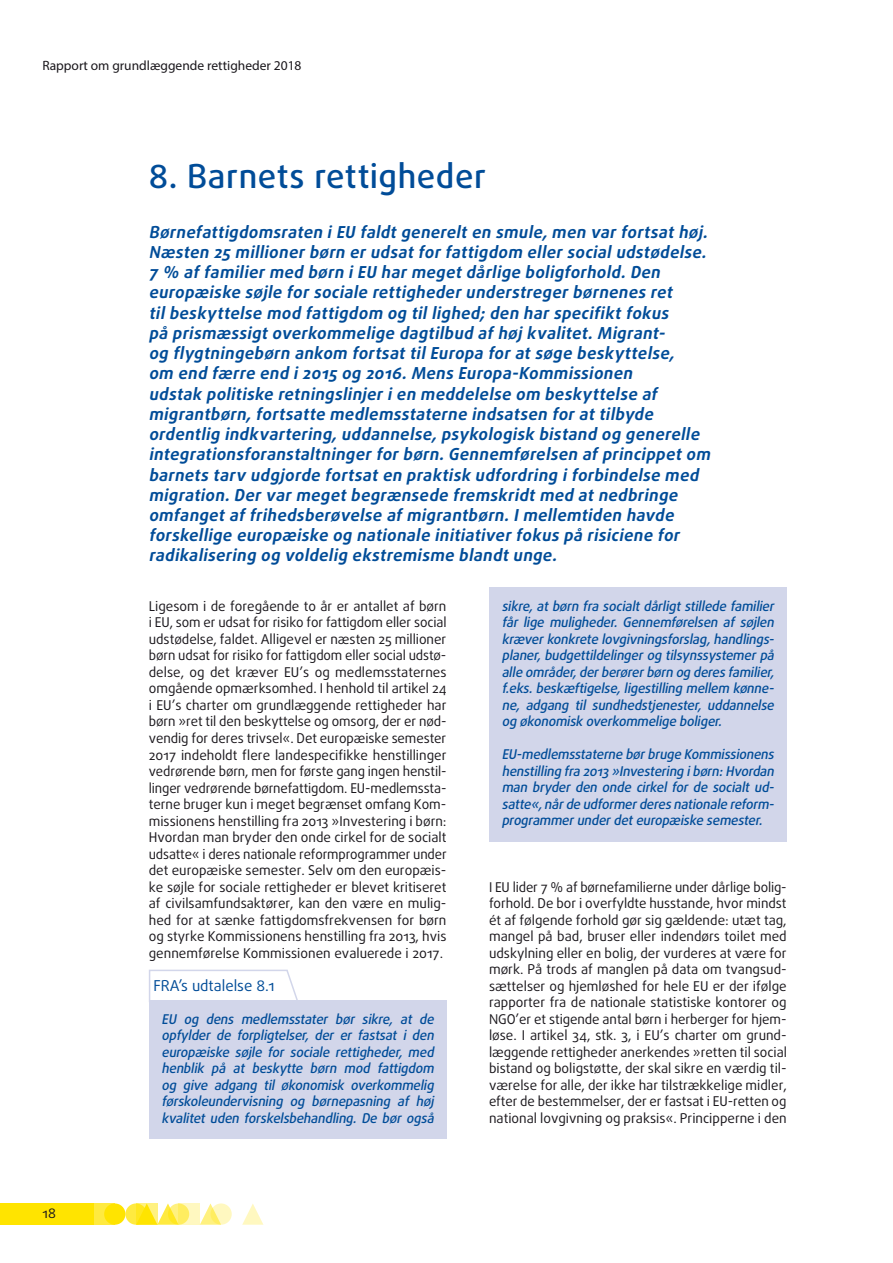
<style>
.page{position:relative;width:893px;height:1263px;background:#fff}
.page>*{position:absolute;margin:0;border:0;box-sizing:border-box;transform-origin:0 0}
.chapter_title{font:500 33px "Daxline Pro";letter-spacing:.015em;color:#004c98}
.intro_chapter{font:italic 700 16.5px/20.2px "Daxline Pro";color:#004c98}
.opinion_header_sw{font:15px "Daxline Pro";color:#004c98}
.body_text{font:13.5px/16.5px "Daxline Pro";color:#1a171c}
.opinion_text_SW{font:italic 500 13.5px/16.5px "Daxline Pro";color:#004c98}
.opinion_text_SW_last{font:italic 500 13.5px/16.5px "Daxline Pro";color:#004c98;text-align:justify}
.t1{font:13.5px "Myriad Pro";color:#1a171c}
</style>
<div class="page">
<svg style="left:125px;top:1203px;width:22px;height:22px"></svg>
<div style="left:94px;top:1203px;width:21px;height:22px;background:#ffea40"></div>
<div style="left:0;top:1203px;width:94px;height:22px;background:#ffe400"></div>
<svg style="left:200px;top:1203px;width:18px;height:22px"></svg>
<svg style="left:242px;top:1204px;width:21px;height:21px"></svg>
<div style="left:104px;top:1203px;width:21px;height:22px;background:#ffe400;border-radius:50%"></div>
<svg style="left:157px;top:1203px;width:18px;height:22px"></svg>
<svg style="left:168px;top:1203px;width:21px;height:22px"></svg>
<svg style="left:210px;top:1203px;width:22px;height:22px"></svg>
<svg style="left:136px;top:1203px;width:21px;height:22px"></svg>
<svg style="left:179px;top:1203px;width:21px;height:22px"></svg>
<div style="left:149px;top:1000px;width:297px;height:138px;background:#d2d6ea"></div>
<div style="left:489px;top:588px;width:298px;height:154px;background:#d2d6ea"></div>
<div style="left:489px;top:736px;width:298px;height:105px;background:#d2d6ea"></div>
<svg style="left:149px;top:969px;width:149px;height:31px"></svg>
<p class="t1" style="left:43px;top:57px;width:260px">Rapport om grundlæggende rettigheder 2018</p>
<p class="body_text" style="left:43px;top:1205px;width:15px">18</p>
<p class="chapter_title" style="left:149px;top:154px;width:339px">8. Barnets rettigheder</p>
<p class="intro_chapter" style="left:149px;top:222px;width:567px">Børnefattigdomsraten iEU faldtgenerelten smule,men varfortsathøj.<br>Næsten 25 millionerbørn erudsatforfattigdom ellersocialudstødelse.<br>7 % affamiliermed børn iEU harmegetdårlige boligforhold.Den europæiske søjle forsociale rettighederunderstregerbørnenes ret tilbeskyttelse mod fattigdom og tillighed;den harspecifiktfokus<br>på prismæssigtoverkommelige dagtilbud afhøj kvalitet.Migrant-<br>og flygtningebørn ankom fortsattilEuropa foratsøge beskyttelse,<br>om end færre end i2015 og 2016.Mens Europa-Kommissionen<br>udstak politiske retningslinjerien meddelelse om beskyttelse af migrantbørn,fortsatte medlemsstaterne indsatsen forattilbyde ordentlig indkvartering,uddannelse,psykologisk bistand og generelle integrationsforanstaltningerforbørn.Gennemførelsen afprincippetom barnets tarv udgjorde fortsaten praktisk udfordring iforbindelse med migration.Dervarmegetbegrænsede fremskridtmed atnedbringe omfangetaffrihedsberøvelse afmigrantbørn.Imellemtiden havde forskellige europæiske og nationale initiativerfokus på risiciene for radikalisering og voldelig ekstremisme blandtunge.</p>
<p class="body_text" style="left:149px;top:598px;width:299px">Ligesom i de foregående to år er antallet af børn i EU, som er udsat for risiko for fattigdom eller social udstødelse, faldet. Alligevel er næsten 25 millioner børn udsat for risiko for fattigdom eller social udstø&shy;delse, og det kræver EU’s og medlemsstaternes omgående opmærksomhed. I henhold til artikel 24 i EU’s charter om grundlæggende rettigheder har børn »ret til den beskyttelse og omsorg, der er nød&shy;vendig for deres trivsel«. Det europæiske semester 2017 indeholdt flere landespecifikke henstillinger vedrørende børn, men for første gang ingen henstil&shy;linger vedrørende børnefattigdom. EU-medlemssta&shy;terne bruger kun i meget begrænset omfang Kom&shy;missionens henstilling fra 2013 »Investering i børn:<br>Hvordan man bryder den onde cirkel for de socialt udsatte« i deres nationale reformprogrammer under det europæiske semester. Selv om den europæis&shy;ke søjle for sociale rettigheder er blevet kritiseret af civilsamfundsaktører, kan den være en mulig&shy;hed for at sænke fattigdomsfrekvensen for børn og styrke Kommissionens henstilling fra 2013, hvis gennemførelse Kommissionen evaluerede i 2017.</p>
<p class="opinion_header_sw" style="left:153px;top:975px;width:123px">FRA’s udtalelse 8.1</p>
<p class="opinion_text_SW" style="left:162px;top:1010px;width:277px">EU og dens medlemsstater bør sikre, at de opfylder de forpligtelser, der er fastsat i den europæiske søjle for sociale rettigheder, med henblik på at beskytte børn mod fattigdom og give adgang til økonomisk overkommelig førskoleundervisning og børnepasning af høj kvalitet uden forskelsbehandling. De bør også</p>
<p class="opinion_text_SW" style="left:502px;top:598px;width:277px;text-align:justify">sikre, at børn fra socialt dårligt stillede familier får lige muligheder. Gennemførelsen af søjlen kræverkonkrete lovgivningsforslag,handlings&shy;planer,budgettildelingerog tilsynssystemerpå alle områder,derberørerbørn og deresfamilier, f.eks.beskæftigelse,ligestilling mellem kønne&shy;ne, adgang til sundhedstjenester, uddannelse og økonomisk overkommelige boliger.</p>
<p class="opinion_text_SW_last" style="left:502px;top:746px;width:277px">EU-medlemsstaterne børbruge Kommissionens henstilling fra 2013 »Investering ibørn:Hvordan man bryder den onde cirkel for de socialt ud&shy;satte«,nårde udformerderesnationale reform&shy;programmerunderdeteuropæiske semester.</p>
<p class="body_text" style="left:489px;top:878px;width:299px;text-align:justify">I EU lider 7 % af børnefamilierne under dårlige bolig&shy;forhold. De bor i overfyldte husstande, hvor mindst ét af følgende forhold gør sig gældende: utæt tag, mangel på bad, bruser eller indendørs toilet med udskylning eller en bolig, der vurderes at være for mørk. På trods af manglen på data om tvangsud&shy;sættelser og hjemløshed for hele EU er der ifølge rapporter fra de nationale statistiske kontorer og NGO’er et stigende antal børn i herberger for hjem&shy;løse. I artikel 34, stk. 3, i EU’s charter om grund&shy;læggende rettigheder anerkendes »retten til social bistand og boligstøtte, der skal sikre en værdig til&shy;værelse for alle, der ikke har tilstrækkelige midler, efter de bestemmelser, der er fastsat i EU-retten og national lovgivning og praksis«. Principperne i den</p>
</div>
